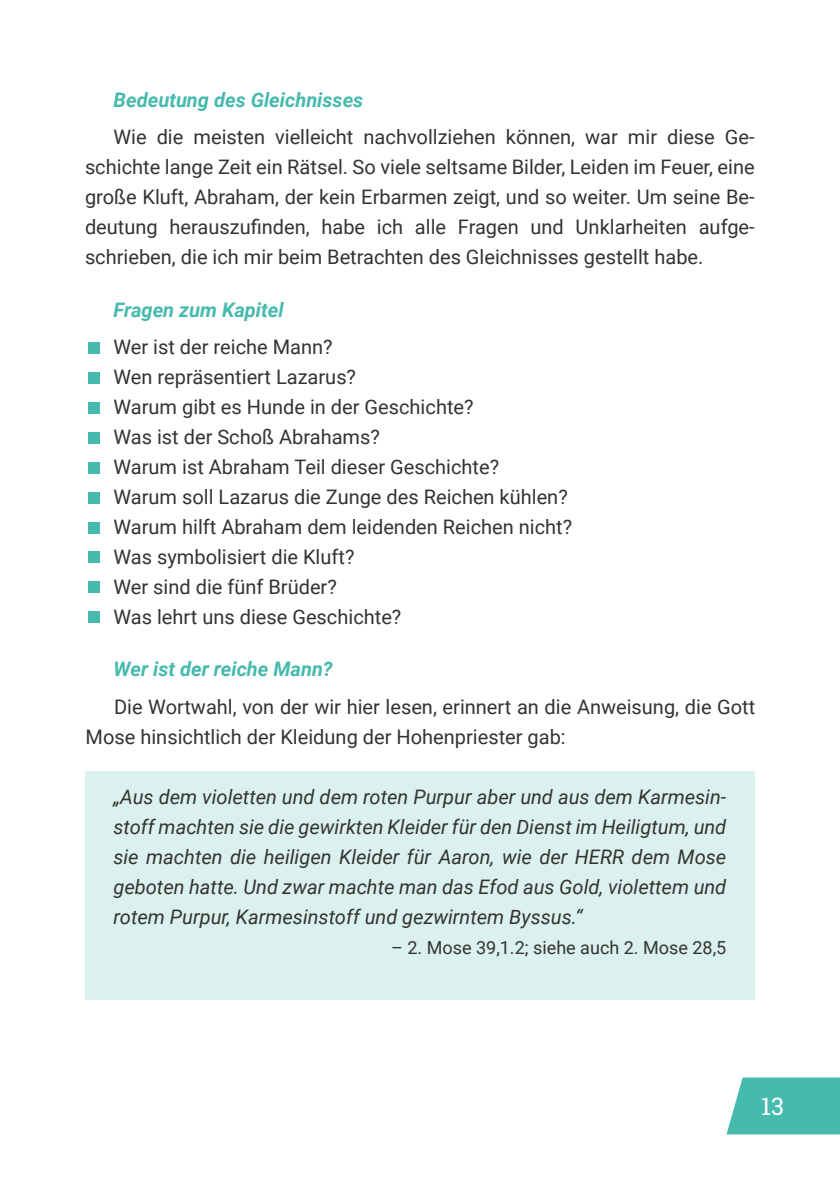
<style>
.page{position:relative;width:840px;height:1191px;background:#fff}
.page>*{position:absolute;margin:0;border:0;box-sizing:border-box;transform-origin:0 0}
.t1{font:24px "Roboto Slab";color:#fff}
.t2{font:20px/30px "Roboto";color:#343331}
.t3{font:italic 20px/30px "Roboto";color:#343331;text-align:justify}
.t4{font:italic 700 20px "Roboto";color:#46baad}
.t5{font:18px "Roboto";color:#343331}
</style>
<div class="page">
<svg style="left:726px;top:1077px;width:113px;height:57px;background:#55bfb3"></svg>
<div style="left:88px;top:343px;width:12px;height:11px;background:#46baad"></div>
<div style="left:88px;top:372px;width:12px;height:12px;background:#46baad"></div>
<div style="left:88px;top:402px;width:12px;height:12px;background:#46baad"></div>
<div style="left:88px;top:432px;width:12px;height:12px;background:#46baad"></div>
<div style="left:88px;top:462px;width:12px;height:11px;background:#46baad"></div>
<div style="left:88px;top:492px;width:12px;height:11px;background:#46baad"></div>
<div style="left:88px;top:522px;width:12px;height:11px;background:#46baad"></div>
<div style="left:88px;top:552px;width:12px;height:11px;background:#46baad"></div>
<div style="left:88px;top:581px;width:12px;height:12px;background:#46baad"></div>
<div style="left:88px;top:611px;width:12px;height:12px;background:#46baad"></div>
<div style="left:85px;top:771px;width:669px;height:228px;background:#daf1ee"></div>
<p class="t4" style="left:114px;top:92px;width:251px">Bedeutung des Gleichnisses</p>
<p class="t2" style="left:85px;top:124px;width:670px;text-align:justify;text-indent:28px">Wie die meisten vielleicht nachvollziehen können, war mir diese Ge‐ schichte lange Zeit ein Rätsel. So viele seltsame Bilder, Leiden im Feuer, eine große Kluft, Abraham, der kein Erbarmen zeigt, und so weiter. Um seine Be‐ deutung herauszufinden, habe ich alle Fragen und Unklarheiten aufge‐ schrieben, die ich mir beim Betrachten des Gleichnisses gestellt habe.</p>
<p class="t4" style="left:114px;top:302px;width:171px">Fragen zum Kapitel</p>
<p class="t2" style="left:113px;top:334px;width:460px">Wer ist der reiche Mann?<br>Wen repräsentiert Lazarus?<br>Warum gibt es Hunde in der Geschichte?<br>Was ist der Schoß Abrahams?<br>Warum ist Abraham Teil dieser Geschichte?<br>Warum soll Lazarus die Zunge des Reichen kühlen?<br>Warum hilft Abraham dem leidenden Reichen nicht?<br>Was symbolisiert die Kluft?<br>Wer sind die fünf Brüder?<br>Was lehrt uns diese Geschichte?</p>
<p class="t4" style="left:114px;top:661px;width:220px">Wer ist der reiche Mann?</p>
<p class="t2" style="left:86px;top:694px;width:671px;text-indent:28px">Die Wortwahl, von der wir hier lesen, erinnert an die Anweisung, die Gott<br>Mose hinsichtlich der Kleidung der Hohenpriester gab:</p>
<p class="t3" style="left:113px;top:784px;width:614px">„Aus dem violetten und dem roten Purpur aber und aus dem Karmesin‐ stoff machten sie die gewirkten Kleider für den Dienst im Heiligtum, und sie machten die heiligen Kleider für Aaron, wie der HERR dem Mose geboten hatte. Und zwar machte man das Efod aus Gold, violettem und rotem Purpur, Karmesinstoff und gezwirntem Byssus.“</p>
<p class="t5" style="left:391px;top:940px;width:336px">– 2. Mose 39,1.2; siehe auch 2. Mose 28,5</p>
<p class="t1" style="left:760px;top:1089px;width:24px">13</p>
</div>
